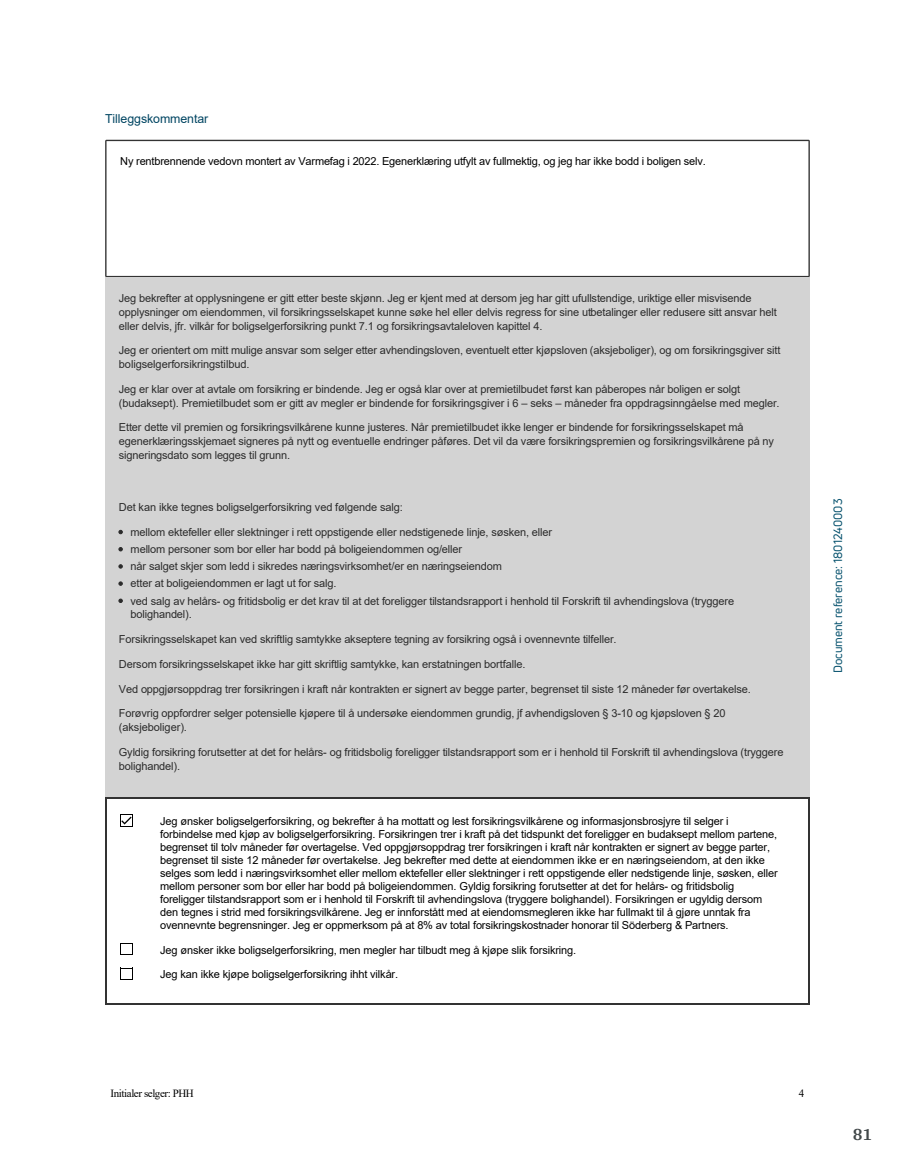
<style>
.page{position:relative;width:915px;height:1172px;background:#fff}
.page>*{position:absolute;margin:0;border:0;box-sizing:border-box;transform-origin:0 0}
.t1{font:700 18px "Arya";color:#414749}
.t2{font:12.45px "Arial";letter-spacing:-.005em;color:#004562}
.t3{font:11.85px "Uni Neue";color:#04506c}
.t4{font:10.95px/13.8px "Arial";letter-spacing:-.015em;color:#2b2b2b}
.t5{font:10.95px/13px "Arial";letter-spacing:-.015em;color:#000}
.t6{font:10.95px "Times New Roman";letter-spacing:-.04em;color:#000}
</style>
<div class="page">
<svg style="left:105px;top:140px;width:704px;height:137px"></svg>
<div style="left:105px;top:277px;width:704px;height:209px;background:#d3d3d3"></div>
<div style="left:105px;top:486px;width:704px;height:311px;background:#d3d3d3"></div>
<hr style="left:105px;top:797px;width:704px;height:1px;background:#333">
<hr style="left:105px;top:1003px;width:704px;height:2px;background:#333">
<hr style="left:105px;top:797px;width:1px;height:208px;background:#333">
<hr style="left:808px;top:797px;width:1px;height:208px;background:#333">
<svg style="left:118px;top:530px;width:5px;height:4px"></svg>
<svg style="left:118px;top:547px;width:5px;height:4px"></svg>
<svg style="left:118px;top:564px;width:5px;height:4px"></svg>
<svg style="left:118px;top:581px;width:5px;height:5px"></svg>
<svg style="left:118px;top:599px;width:5px;height:4px"></svg>
<svg style="left:120px;top:814px;width:13px;height:13px"></svg>
<svg style="left:120px;top:943px;width:13px;height:12px"></svg>
<svg style="left:120px;top:968px;width:13px;height:12px"></svg>
<p class="t2" style="left:105px;top:110px;width:105px">Tilleggskommentar</p>
<p class="t5" style="left:120px;top:155px;width:587px">Ny rentbrennende vedovn montert av Varmefag i 2022. Egenerklæring utfylt av fullmektig, og jeg har ikke bodd i boligen selv.</p>
<p class="t4" style="left:119px;top:291px;width:659px">Jeg bekrefter at opplysningene er gitt etter beste skjønn. Jeg er kjent med at dersom jeg har gitt ufullstendige, uriktige eller misvisende opplysninger om eiendommen, vil forsikringsselskapet kunne søke hel eller delvis regress for sine utbetalinger eller redusere sitt ansvar helt eller delvis, jfr. vilkår for boligselgerforsikring punkt 7.1 og forsikringsavtaleloven kapittel 4.</p>
<p class="t4" style="left:119px;top:343px;width:662px">Jeg er orientert om mitt mulige ansvar som selger etter avhendingsloven, eventuelt etter kjøpsloven (aksjeboliger), og om forsikringsgiver sitt boligselgerforsikringstilbud.</p>
<p class="t4" style="left:119px;top:382px;width:662px">Jeg er klar over at avtale om forsikring er bindende. Jeg er også klar over at premietilbudet først kan påberopes når boligen er solgt (budaksept). Premietilbudet som er gitt av megler er bindende for forsikringsgiver i 6 – seks – måneder fra oppdragsinngåelse med megler.</p>
<p class="t4" style="left:119px;top:420px;width:656px">Etter dette vil premien og forsikringsvilkårene kunne justeres. Når premietilbudet ikke lenger er bindende for forsikringsselskapet må egenerklæringsskjemaet signeres på nytt og eventuelle endringer påføres. Det vil da være forsikringspremien og forsikringsvilkårene på ny signeringsdato som legges til grunn.</p>
<p class="t4" style="left:119px;top:500px;width:285px">Det kan ikke tegnes boligselgerforsikring ved følgende salg:</p>
<p class="t4" style="left:130px;top:523px;width:604px;line-height:17.2px">mellom ektefeller eller slektninger i rett oppstigende eller nedstigenede linje, søsken, eller<br>mellom personer som bor eller har bodd på boligeiendommen og/eller<br>når salget skjer som ledd i sikredes næringsvirksomhet/er en næringseiendom<br>etter at boligeiendommen er lagt ut for salg.<br>ved salg av helårs- og fritidsbolig er det krav til at det foreligger tilstandsrapport i henhold til Forskrift til avhendingslova (tryggere</p>
<p class="t4" style="left:130px;top:607px;width:63px">bolighandel).</p>
<p class="t4" style="left:119px;top:632px;width:499px">Forsikringsselskapet kan ved skriftlig samtykke akseptere tegning av forsikring også i ovennevnte tilfeller.</p>
<p class="t4" style="left:119px;top:657px;width:408px">Dersom forsikringsselskapet ikke har gitt skriftlig samtykke, kan erstatningen bortfalle.</p>
<p class="t4" style="left:119px;top:682px;width:633px">Ved oppgjørsoppdrag trer forsikringen i kraft når kontrakten er signert av begge parter, begrenset til siste 12 måneder før overtakelse.</p>
<p class="t4" style="left:119px;top:706px;width:608px">Forøvrig oppfordrer selger potensielle kjøpere til å undersøke eiendommen grundig, jf avhendigsloven § 3-10 og kjøpsloven § 20 (aksjeboliger).</p>
<p class="t4" style="left:119px;top:745px;width:666px">Gyldig forsikring forutsetter at det for helårs- og fritidsbolig foreligger tilstandsrapport som er i henhold til Forskrift til avhendingslova (tryggere bolighandel).</p>
<p class="t5" style="left:160px;top:814px;width:618px">Jeg ønsker boligselgerforsikring, og bekrefter å ha mottatt og lest forsikringsvilkårene og informasjonsbrosjyre til selger i forbindelse med kjøp av boligselgerforsikring. Forsikringen trer i kraft på det tidspunkt det foreligger en budaksept mellom partene, begrenset til tolv måneder før overtagelse. Ved oppgjørsoppdrag trer forsikringen i kraft når kontrakten er signert av begge parter, begrenset til siste 12 måneder før overtakelse. Jeg bekrefter med dette at eiendommen ikke er en næringseiendom, at den ikke selges som ledd i næringsvirksomhet eller mellom ektefeller eller slektninger i rett oppstigende eller nedstigende linje, søsken, eller mellom personer som bor eller har bodd på boligeiendommen. Gyldig forsikring forutsetter at det for helårs- og fritidsbolig foreligger tilstandsrapport som er i henhold til Forskrift til avhendingslova (tryggere bolighandel). Forsikringen er ugyldig dersom den tegnes i strid med forsikringsvilkårene. Jeg er innforstått med at eiendomsmegleren ikke har fullmakt til å gjøre unntak fra ovennevnte begrensninger. Jeg er oppmerksom på at 8% av total forsikringskostnader honorar til Söderberg &amp; Partners.</p>
<p class="t5" style="left:160px;top:938px;width:417px;line-height:24px">Jeg ønsker ikke boligselgerforsikring, men megler har tilbudt meg å kjøpe slik forsikring.<br>Jeg kan ikke kjøpe boligselgerforsikring ihht vilkår.</p>
<p class="t3" style="left:829px;top:673px;width:176px;rotate:-90deg">Document reference: 1801240003</p>
<p class="t6" style="left:111px;top:1085px;width:85px">Initialer selger: PHH</p>
<p class="t6" style="left:798px;top:1085px;width:7px">4</p>
<h1 class="t1" style="left:852px;top:1123px;width:21px">81</h1>
</div>
